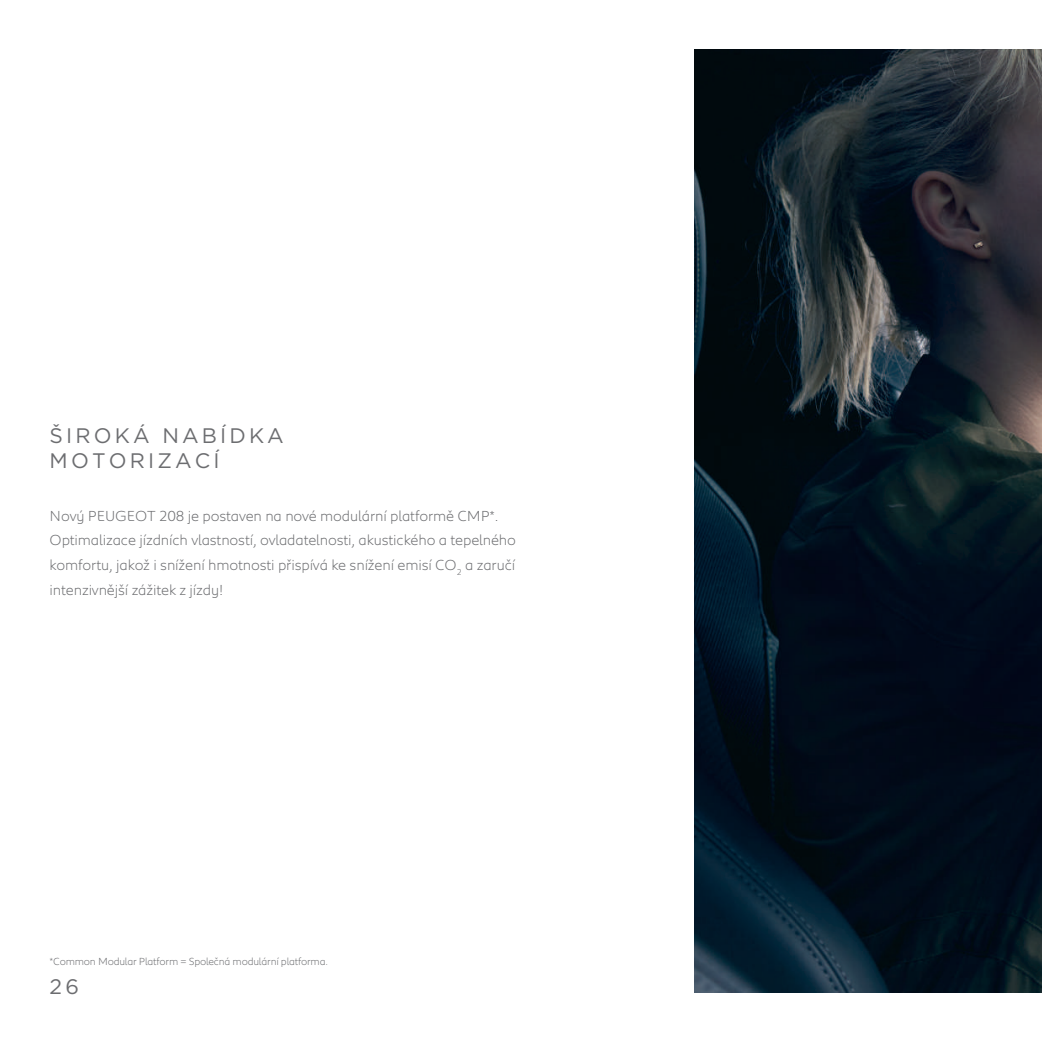
<style>
.page{position:relative;width:1042px;height:1040px;background:#fff}
.page>*{position:absolute;margin:0;border:0;box-sizing:border-box;transform-origin:0 0}
.t1{font:21px/25.2px "Gotham";letter-spacing:.15em;color:#6c6d70}
.t2{font:300 14.88px/24.8px "Peugeot";letter-spacing:-.01em;color:#6c6d70}
.t3{font:300 10.5px "Peugeot";letter-spacing:-.02em;color:#6c6d70}
</style>
<div class="page">
<img style="left:694px;top:49px;width:347px;height:943px">
<h1 class="t1" style="left:50px;top:422px;width:236px">ŠIROKÁ NABÍDKA<br>MOTORIZACÍ</h1>
<p class="t2" style="left:50px;top:502px;width:468px">Nový PEUGEOT 208 je postaven na nové modulární platformě CMP*.<br>Optimalizace jízdních vlastností, ovladatelnosti, akustického a tepelného komfortu, jakož i snížení hmotnosti přispívá ke snížení emisí CO<sub>2</sub> a zaručí intenzivnější zážitek z jízdy!</p>
<p class="t3" style="left:50px;top:953px;width:280px">*Common Modular Platform = Společná modulární platforma.</p>
<h1 class="t1" style="left:50px;top:973px;width:31px">26</h1>
</div>
